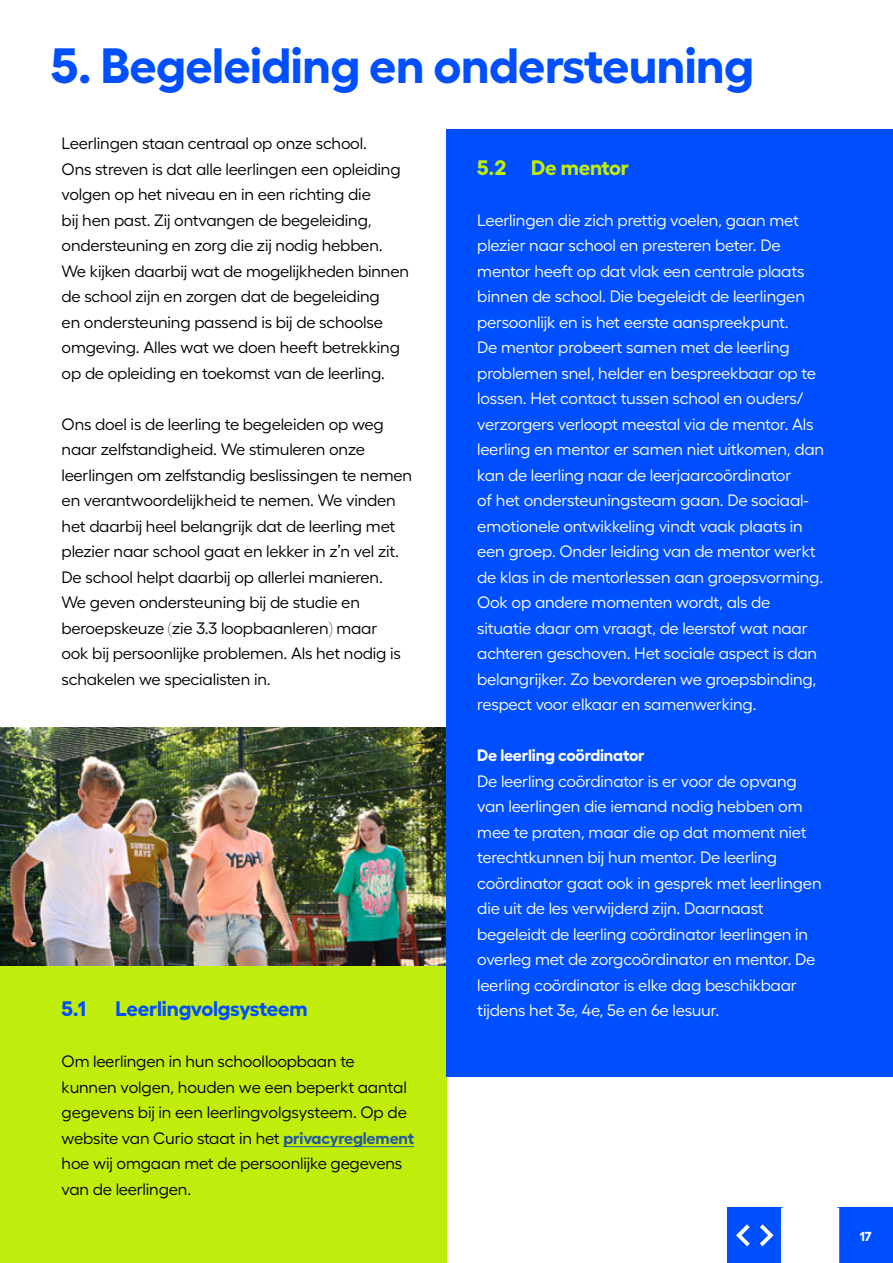
<style>
.page{position:relative;width:893px;height:1263px;background:#fff}
.page>*{position:absolute;margin:0;border:0;box-sizing:border-box;transform-origin:0 0}
.t1{font:700 49.5px "Fellix";letter-spacing:-.01em;color:#004fff}
.t2{font:700 21px "Fellix";letter-spacing:-.015em;color:#004fff}
.t3{font:700 21px "Fellix";letter-spacing:-.015em;color:#c1ed0c}
.t4{font:16.5px/25.5px "Fellix";letter-spacing:-.01em;color:#fff}
.t5{font:16.5px/25.5px "Fellix";letter-spacing:-.01em;color:#000}
.t6{font:700 16.5px "Fellix";letter-spacing:-.01em;color:#fff}
.t7{font:700 13.05px "Fellix";color:#fff}
.s1{font-weight:700;color:#275b9b}
</style>
<div class="page">
<img style="left:0;top:728px;width:446px;height:238px">
<div style="left:0;top:966px;width:446px;height:297px;background:#c1ed0c"></div>
<div style="left:446px;top:130px;width:447px;height:947px;background:#004fff"></div>
<hr style="left:283px;top:1146px;width:131px;height:1px;background:#275b9b">
<div style="left:838px;top:1208px;width:55px;height:55px;background:#004fff"></div>
<div style="left:727px;top:1208px;width:55px;height:55px;background:#004fff"></div>
<hr style="left:836px;top:1208px;width:3px;height:55px;background:#fff">
<svg style="left:760px;top:1224px;width:13px;height:22px"></svg>
<svg style="left:736px;top:1224px;width:14px;height:22px"></svg>
<hr style="left:781px;top:1208px;width:3px;height:55px;background:#fff">
<h1 class="t1" style="left:51px;top:26px;width:705px">5. Begeleiding en ondersteuning</h1>
<p class="t5" style="left:62px;top:129px;width:349px">Leerlingen staan centraal op onze school.<br>Ons streven is dat alle leerlingen een opleiding volgen op het niveau en in een richting die<br>bij hen past. Zij ontvangen de begeleiding, ondersteuning en zorg die zij nodig hebben.<br>We kijken daarbij wat de mogelijkheden binnen de school zijn en zorgen dat de begeleiding<br>en ondersteuning passend is bij de schoolse omgeving. Alles wat we doen heeft betrekking op de opleiding en toekomst van de leerling.</p>
<p class="t5" style="left:62px;top:409px;width:352px">Ons doel is de leerling te begeleiden op weg naar zelfstandigheid. We stimuleren onze leerlingen om zelfstandig beslissingen te nemen en verantwoordelijkheid te nemen. We vinden het daarbij heel belangrijk dat de leerling met plezier naar school gaat en lekker in z’n vel zit.<br>De school helpt daarbij op allerlei manieren.<br>We geven ondersteuning bij de studie en beroepskeuze (zie 3.3 loopbaanleren) maar<br>ook bij persoonlijke problemen. Als het nodig is schakelen we specialisten in.</p>
<p class="t2" style="left:62px;top:992px;width:26px">5.1</p>
<p class="t2" style="left:116px;top:992px;width:194px">Leerlingvolgsysteem</p>
<p class="t5" style="left:62px;top:1047px;width:354px">Om leerlingen in hun schoolloopbaan te kunnen volgen, houden we een beperkt aantal gegevens bij in een leerlingvolgsysteem. Op de website van Curio staat in het <span class="s1">privacyreglement </span>hoe wij omgaan met de persoonlijke gegevens van de leerlingen.</p>
<p class="t3" style="left:477px;top:150px;width:153px">5.2 De mentor</p>
<p class="t4" style="left:477px;top:206px;width:348px">Leerlingen die zich prettig voelen, gaan met plezier naar school en presteren beter. De mentor heeft op dat vlak een centrale plaats binnen de school. Die begeleidt de leerlingen persoonlijk en is het eerste aanspreekpunt.<br>De mentor probeert samen met de leerling problemen snel, helder en bespreekbaar op te lossen. Het contact tussen school en ouders/ verzorgers verloopt meestal via de mentor. Als leerling en mentor er samen niet uitkomen, dan kan de leerling naar de leerjaarcoördinator<br>of het ondersteuningsteam gaan. De sociaal&shy;emotionele ontwikkeling vindt vaak plaats in een groep. Onder leiding van de mentor werkt de klas in de mentorlessen aan groepsvorming.<br>Ook op andere momenten wordt, als de situatie daar om vraagt, de leerstof wat naar achteren geschoven. Het sociale aspect is dan belangrijker. Zo bevorderen we groepsbinding, respect voor elkaar en samenwerking.</p>
<p class="t6" style="left:477px;top:742px;width:169px">De leerling coördinator</p>
<p class="t4" style="left:477px;top:766px;width:346px">De leerling coördinator is er voor de opvang van leerlingen die iemand nodig hebben om mee te praten, maar die op dat moment niet terechtkunnen bij hun mentor. De leerling coördinator gaat ook in gesprek met leerlingen die uit de les verwijderd zijn. Daarnaast begeleidt de leerling coördinator leerlingen in overleg met de zorgcoördinator en mentor. De leerling coördinator is elke dag beschikbaar tijdens het 3e, 4e, 5e en 6e lesuur.</p>
<p class="t7" style="left:860px;top:1226px;width:13px">17</p>
</div>
